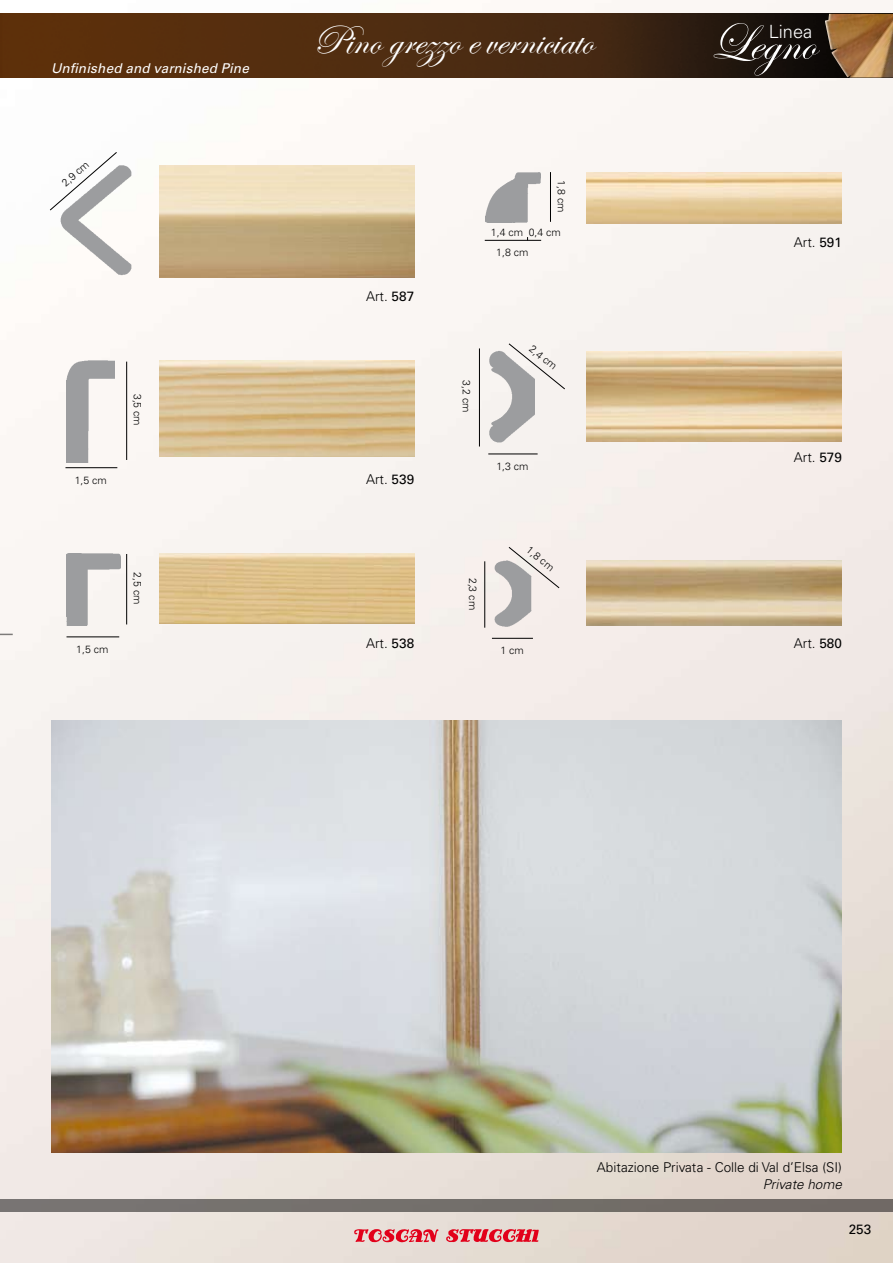
<style>
.page{position:relative;width:893px;height:1263px;background:#fff}
.page>*{position:absolute;margin:0;border:0;box-sizing:border-box;transform-origin:0 0}
.t1{font:52.5px "Edwardian Script ITC";color:#fff}
.t2{font:42px "Edwardian Script ITC";color:#fff}
.t3{font:300 18.3px "Univers";color:#fff}
.t4{font:300 13.5px "Univers";color:#000}
.t5{font:italic 13.5px "Univers";letter-spacing:.01em;color:#fff}
.t6{font:italic 300 13.5px "Univers";color:#000}
.t7{font:13.5px "Univers";color:#000}
.t8{font:300 10.5px "Univers";color:#000}
.s1{font-weight:400}
</style>
<div class="page">
<img style="left:0;top:0;width:893px;height:1263px">
<svg style="left:354px;top:1229px;width:85px;height:13px"></svg>
<svg style="left:446px;top:1229px;width:93px;height:13px"></svg>
<img style="left:0;top:14px;width:825px;height:63px">
<div style="left:0;top:1199px;width:893px;height:13px;background:#736f6b"></div>
<img style="left:825px;top:14px;width:68px;height:64px">
<img style="left:159px;top:554px;width:255px;height:69px">
<img style="left:159px;top:360px;width:255px;height:96px">
<img style="left:587px;top:560px;width:255px;height:66px">
<img style="left:159px;top:165px;width:255px;height:112px">
<img style="left:587px;top:172px;width:255px;height:51px">
<img style="left:587px;top:352px;width:255px;height:90px">
<img style="left:32px;top:159px;width:124px;height:121px">
<img style="left:66px;top:360px;width:49px;height:102px">
<img style="left:66px;top:553px;width:55px;height:73px">
<img style="left:472px;top:552px;width:62px;height:80px">
<img style="left:475px;top:350px;width:59px;height:93px">
<img style="left:486px;top:173px;width:54px;height:50px">
<hr style="left:488px;top:453px;width:50px;height:1px;background:#000">
<hr style="left:492px;top:638px;width:41px;height:1px;background:#000">
<hr style="left:67px;top:636px;width:52px;height:1px;background:#000">
<hr style="left:65px;top:467px;width:52px;height:1px;background:#000">
<svg style="left:49px;top:151px;width:69px;height:60px"></svg>
<hr style="left:550px;top:172px;width:1px;height:50px;background:#000">
<hr style="left:479px;top:348px;width:1px;height:98px;background:#000">
<hr style="left:484px;top:561px;width:1px;height:67px;background:#000">
<hr style="left:126px;top:554px;width:1px;height:70px;background:#000">
<hr style="left:126px;top:362px;width:1px;height:98px;background:#000">
<svg style="left:0;top:634px;width:13px;height:1px"></svg>
<svg style="left:508px;top:343px;width:58px;height:47px"></svg>
<svg style="left:508px;top:546px;width:52px;height:43px"></svg>
<img style="left:51px;top:720px;width:791px;height:432px">
<hr style="left:485px;top:240px;width:56px;height:1px;background:#000">
<p class="t5" style="left:51px;top:60px;width:199px">Unfinished and varnished Pine</p>
<p class="t8" style="left:59px;top:179px;width:34px;rotate:-41deg">2,9 cm</p>
<p class="t8" style="left:75px;top:474px;width:34px">1,5 cm</p>
<p class="t8" style="left:144px;top:394px;width:34px;rotate:90deg">3,5 cm</p>
<p class="t8" style="left:144px;top:572px;width:34px;rotate:90deg">2,5 cm</p>
<h1 class="t1" style="left:709px;top:14px;width:108px">Legno</h1>
<h2 class="t2" style="left:313px;top:17px;width:282px">Pino grezzo e verniciato</h2>
<h3 class="t3" style="left:769px;top:21px;width:45px">Linea</h3>
<p class="t4" style="left:366px;top:289px;width:50px">Art. <span class="s1">587</span></p>
<p class="t4" style="left:366px;top:471px;width:50px">Art. <span class="s1">539</span></p>
<p class="t8" style="left:568px;top:180px;width:34px;rotate:90deg">1,8 cm</p>
<p class="t8" style="left:491px;top:226px;width:71px">1,4 cm 0,4 cm</p>
<p class="t8" style="left:496px;top:246px;width:34px">1,8 cm</p>
<p class="t8" style="left:473px;top:380px;width:34px;rotate:90deg">3,2 cm</p>
<p class="t8" style="left:535px;top:342px;width:34px;rotate:39deg">2,4 cm</p>
<p class="t8" style="left:496px;top:460px;width:34px">1,3 cm</p>
<p class="t8" style="left:479px;top:578px;width:34px;rotate:90deg">2,3 cm</p>
<p class="t8" style="left:532px;top:543px;width:34px;rotate:39deg">1,8 cm</p>
<p class="t4" style="left:794px;top:234px;width:50px">Art. <span class="s1">591</span></p>
<p class="t4" style="left:794px;top:449px;width:50px">Art. <span class="s1">579</span></p>
<p class="t4" style="left:366px;top:635px;width:50px">Art. <span class="s1">538</span></p>
<p class="t8" style="left:76px;top:643px;width:34px">1,5 cm</p>
<p class="t8" style="left:500px;top:644px;width:25px">1 cm</p>
<p class="t4" style="left:794px;top:635px;width:50px">Art. <span class="s1">580</span></p>
<p class="t4" style="left:597px;top:1159px;width:247px">Abitazione Privata - Colle di Val d’Elsa (SI)</p>
<p class="t6" style="left:763px;top:1175px;width:80px">Private home</p>
<p class="t7" style="left:849px;top:1221px;width:24px">253</p>
</div>
